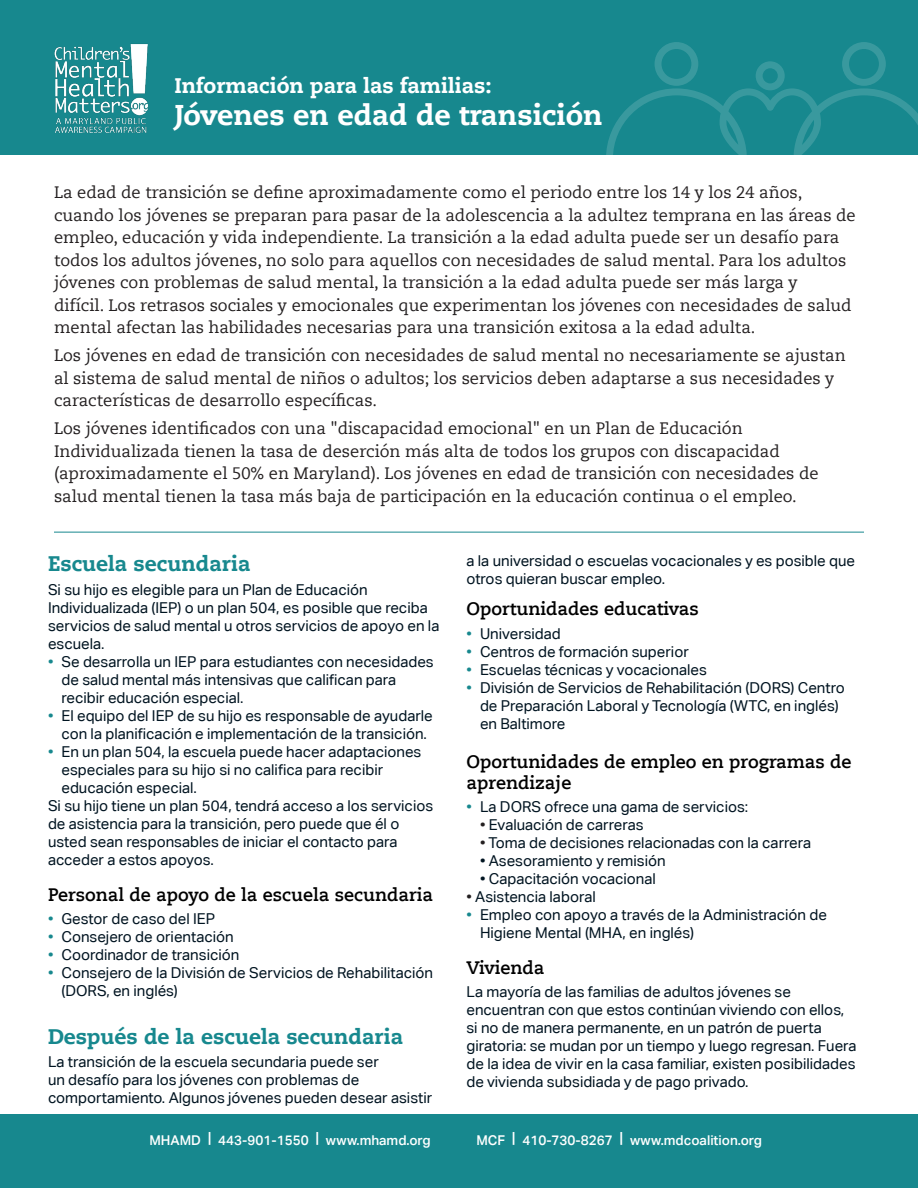
<style>
.page{position:relative;width:918px;height:1188px;background:#fff}
.page>*{position:absolute;margin:0;border:0;box-sizing:border-box;transform-origin:0 0}
.t1{font:800 28.5px "Caecilia LT Pro 85";color:#fff}
.t2{font:700 28.5px "Caecilia LT Pro 75";color:#fff}
.t3{font:800 21px "Caecilia LT Pro 85";color:#17888e}
.t4{font:800 21px "Caecilia LT Pro 85";color:#fff}
.t5{font:700 18px/21px "Caecilia LT Pro 75";color:#000}
.t6{font:16.5px/22.5px "Caecilia LT Pro 55 Roman";color:#231f20}
.t7{font:15px/18px "Aktiv Grotesk Corp";color:#001421}
.t8{font:500 13.5px "Aktiv Grotesk Corp";color:#fff}
.s1{color:#17888e}
.s2{color:#231f20}
.s3{font-size:15px}
</style>
<div class="page">
<div style="left:0;top:1115px;width:918px;height:73px;background:#17888e"></div>
<hr style="left:54px;top:532px;width:810px;height:1px;background:#17888e">
<div style="left:0;top:0;width:918px;height:154px;background:#17888e"></div>
<svg style="left:606px;top:42px;width:312px;height:113px"></svg>
<img style="left:54px;top:44px;width:94px;height:89px">
<p class="t4" style="left:174px;top:72px;width:319px">Información para las familias:</p>
<p class="t1" style="left:174px;top:95px;width:430px">Jóvenes en edad de transición</p>
<p class="t2" style="left:168px;top:78px;width:163px">dad (TDAH)</p>
<p class="t6" style="left:54px;top:181px;width:803px">La edad de transición se define aproximadamente como el periodo entre los 14 y los 24 años, cuando los jóvenes se preparan para pasar de la adolescencia a la adultez temprana en las áreas de empleo, educación y vida independiente. La transición a la edad adulta puede ser un desafío para todos los adultos jóvenes, no solo para aquellos con necesidades de salud mental. Para los adultos jóvenes con problemas de salud mental, la transición a la edad adulta puede ser más larga y<br>difícil. Los retrasos sociales y emocionales que experimentan los jóvenes con necesidades de salud mental afectan las habilidades necesarias para una transición exitosa a la edad adulta.</p>
<p class="t6" style="left:54px;top:344px;width:793px">Los jóvenes en edad de transición con necesidades de salud mental no necesariamente se ajustan al sistema de salud mental de niños o adultos; los servicios deben adaptarse a sus necesidades y características de desarrollo específicas.</p>
<p class="t6" style="left:54px;top:417px;width:766px">Los jóvenes identificados con una "discapacidad emocional" en un Plan de Educación Individualizada tienen la tasa de deserción más alta de todos los grupos con discapacidad (aproximadamente el 50% en Maryland). Los jóvenes en edad de transición con necesidades de salud mental tienen la tasa más baja de participación en la educación continua o el empleo.</p>
<p class="t3" style="left:48px;top:549px;width:204px">Escuela secundaria</p>
<p class="t7" style="left:48px;top:580px;width:393px">Si su hijo es elegible para un Plan de Educación Individualizada (IEP) o un plan 504, es posible que reciba servicios de salud mental u otros servicios de apoyo en la escuela.</p>
<p class="t7" style="left:62px;top:652px;width:374px;text-indent:-14px"><span class="s1">•</span> Se desarrolla un IEP para estudiantes con necesidades de salud mental más intensivas que califican para recibir educación especial.</p>
<p class="t7" style="left:48px;top:706px;width:386px;text-align:center"><span class="s1">•</span> El equipo del IEP de su hijo es responsable de ayudarle con la planificación e implementación de la transición.</p>
<p class="t7" style="left:62px;top:742px;width:361px;text-indent:-14px"><span class="s1">•</span> En un plan 504, la escuela puede hacer adaptaciones especiales para su hijo si no califica para recibir educación especial.</p>
<p class="t7" style="left:48px;top:796px;width:387px">Si su hijo tiene un plan 504, tendrá acceso a los servicios de asistencia para la transición, pero puede que él o usted sean responsables de iniciar el contacto para acceder a estos apoyos.</p>
<p class="t5" style="left:48px;top:883px;width:387px">Personal de apoyo de la escuela secundaria</p>
<p class="t7" style="left:48px;top:910px;width:169px"><span class="s1">•</span> Gestor de caso del IEP</p>
<p class="t7" style="left:48px;top:928px;width:187px"><span class="s1">•</span> Consejero de orientación</p>
<p class="t7" style="left:48px;top:946px;width:193px"><span class="s1">•</span> Coordinador de transición</p>
<p class="t7" style="left:62px;top:964px;width:373px;text-indent:-14px"><span class="s1">•</span> Consejero de la División de Servicios de Rehabilitación (DORS, en inglés)</p>
<p class="t3" style="left:48px;top:1022px;width:357px">Después de la escuela secundaria</p>
<p class="t7" style="left:48px;top:1053px;width:386px">La transición de la escuela secundaria puede ser<br>un desafío para los jóvenes con problemas de comportamiento. Algunos jóvenes pueden desear asistir</p>
<p class="t7" style="left:466px;top:551px;width:390px">a la universidad o escuelas vocacionales y es posible que otros quieran buscar empleo.</p>
<p class="t5" style="left:466px;top:598px;width:234px">Oportunidades educativas</p>
<p class="t7" style="left:466px;top:624px;width:96px"><span class="s1">•</span> Universidad</p>
<p class="t7" style="left:466px;top:642px;width:224px"><span class="s1">•</span> Centros de formación superior</p>
<p class="t7" style="left:466px;top:660px;width:242px"><span class="s1">•</span> Escuelas técnicas y vocacionales</p>
<p class="t7" style="left:480px;top:678px;width:366px;text-indent:-14px"><span class="s1">•</span> División de Servicios de Rehabilitación (DORS) Centro de Preparación Laboral y Tecnología (WTC, en inglés) en Baltimore</p>
<p class="t5" style="left:466px;top:750px;width:387px">Oportunidades de empleo en programas de aprendizaje</p>
<p class="t7" style="left:466px;top:798px;width:283px"><span class="s1">•</span> La DORS ofrece una gama de servicios:</p>
<p class="t7" style="left:480px;top:816px;width:165px"><span class="s2">•</span> Evaluación de carreras</p>
<p class="t7" style="left:480px;top:834px;width:333px"><span class="s2">•</span> Toma de decisiones relacionadas con la carrera</p>
<p class="t7" style="left:480px;top:852px;width:187px">• Asesoramiento y remisión</p>
<p class="t7" style="left:480px;top:870px;width:177px">• Capacitación vocacional</p>
<p class="t7" style="left:466px;top:888px;width:131px"><span class="s2">•</span> Asistencia laboral</p>
<p class="t7" style="left:480px;top:906px;width:348px;text-indent:-14px"><span class="s1">•</span> Empleo con apoyo a través de la Administración de<br>Higiene Mental (MHA, en inglés)</p>
<p class="t5" style="left:466px;top:957px;width:80px">Vivienda</p>
<p class="t7" style="left:466px;top:983px;width:392px">La mayoría de las familias de adultos jóvenes se encuentran con que estos continúan viviendo con ellos, si no de manera permanente, en un patrón de puerta giratoria: se mudan por un tiempo y luego regresan. Fuera de la idea de vivir en la casa familiar, existen posibilidades de vivienda subsidiada y de pago privado.</p>
<p class="t8" style="left:149px;top:1132px;width:283px">MHAMD <span class="s3">|</span> 443-901-1550 <span class="s3">|</span> www.mhamd.org</p>
<p class="t8" style="left:476px;top:1132px;width:287px">MCF <span class="s3">|</span> 410-730-8267 <span class="s3">|</span> www.mdcoalition.org</p>
</div>
